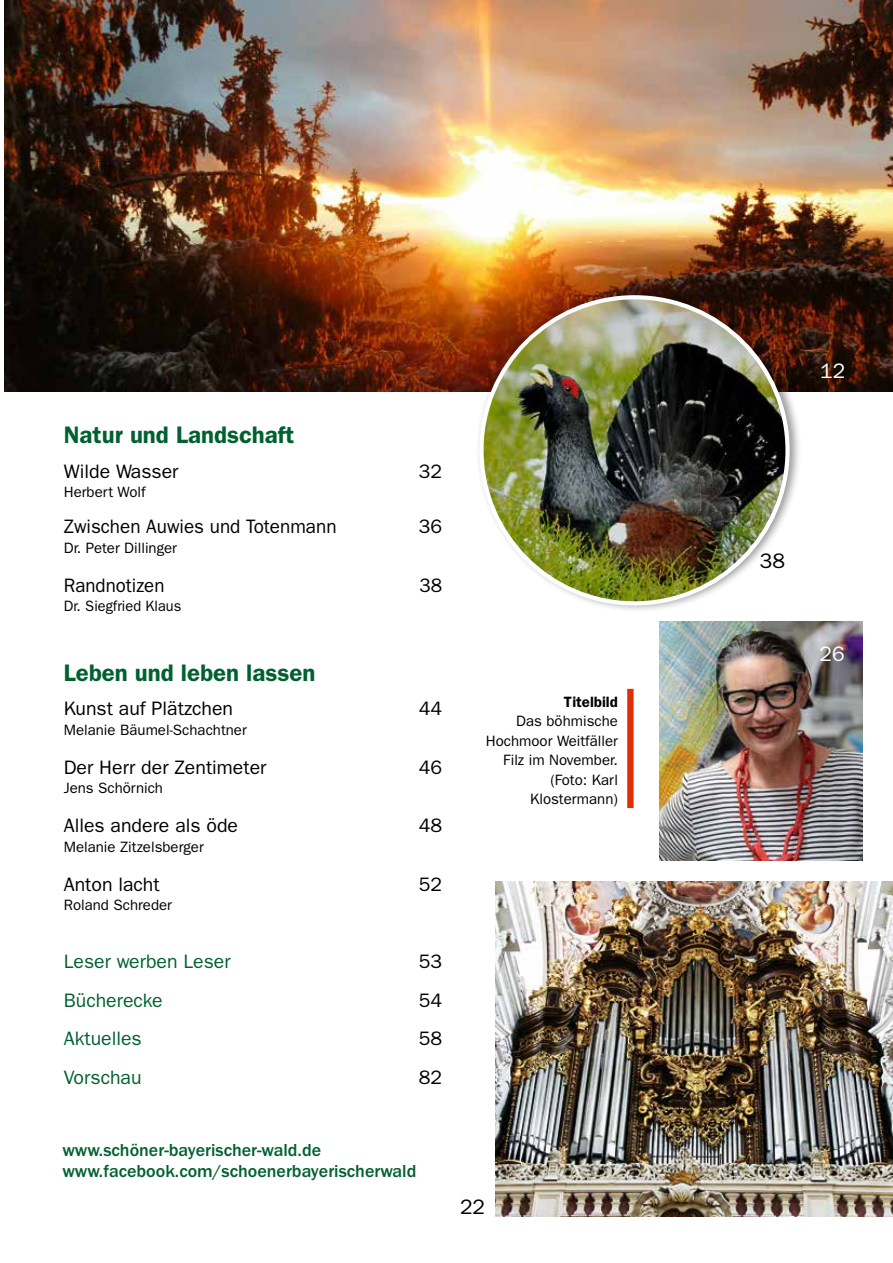
<style>
.page{position:relative;width:893px;height:1263px;background:#fff}
.page>*{position:absolute;margin:0;border:0;box-sizing:border-box;transform-origin:0 0}
.t1{font:600 24px "Franklin Gothic";color:#006030}
.t2{font:21px "Franklin Gothic";color:#fff}
.t3{font:21px "Franklin Gothic";color:#000}
.t4{font:19.5px "Franklin Gothic";color:#000}
.t5{font:19.5px "Franklin Gothic";color:#006030}
.t6{font:19.5px "Franklin Gothic";color:#000;scale:.96 1}
.t7{font:500 18px/21px "Franklin Gothic";color:#006030}
.t8{font:15px/19.5px "Franklin Gothic";color:#000;text-align:right}
.t9{font:600 15px "Franklin Gothic";color:#000}
</style>
<div class="page">
<img style="left:4px;top:0;width:889px;height:391px">
<img style="left:660px;top:621px;width:202px;height:239px">
<img style="left:4px;top:189px;width:1px;height:203px">
<img style="left:496px;top:881px;width:397px;height:336px">
<div style="left:475px;top:286px;width:327px;height:327px;background:#000;opacity:.4"></div>
<img style="left:481px;top:297px;width:306px;height:306px;border-radius:153px">
<div style="left:627px;top:689px;width:7px;height:119px;background:#e02e07"></div>
<h1 class="t1" style="left:64px;top:421px;width:232px">Natur und Landschaft</h1>
<h3 class="t4" style="left:64px;top:460px;width:116px">Wilde Wasser</h3>
<h3 class="t4" style="left:419px;top:460px;width:25px">32</h3>
<p class="t8" style="left:64px;top:482px;width:83px">Herbert Wolf</p>
<h3 class="t4" style="left:64px;top:515px;width:274px">Zwischen Auwies und Totenmann</h3>
<h3 class="t4" style="left:419px;top:515px;width:25px">36</h3>
<p class="t8" style="left:64px;top:538px;width:115px">Dr. Peter Dillinger</p>
<h3 class="t6" style="left:64px;top:574px;width:106px">Randnotizen</h3>
<h3 class="t4" style="left:420px;top:574px;width:24px">38</h3>
<p class="t8" style="left:64px;top:596px;width:119px">Dr. Siegfried Klaus</p>
<h1 class="t1" style="left:64px;top:658px;width:253px">Leben und leben lassen</h1>
<h3 class="t4" style="left:64px;top:697px;width:171px">Kunst auf Plätzchen</h3>
<h3 class="t4" style="left:419px;top:697px;width:25px">44</h3>
<p class="t8" style="left:64px;top:720px;width:185px">Melanie Bäumel-Schachtner</p>
<h3 class="t4" style="left:64px;top:756px;width:204px">Der Herr der Zentimeter</h3>
<h3 class="t4" style="left:419px;top:756px;width:25px">46</h3>
<p class="t8" style="left:64px;top:779px;width:101px">Jens Schörnich</p>
<h3 class="t4" style="left:64px;top:814px;width:176px">Alles andere als öde</h3>
<h3 class="t4" style="left:419px;top:814px;width:25px">48</h3>
<p class="t8" style="left:64px;top:837px;width:142px">Melanie Zitzelsberger</p>
<h3 class="t4" style="left:64px;top:873px;width:97px">Anton lacht</h3>
<h3 class="t4" style="left:419px;top:873px;width:25px">52</h3>
<p class="t8" style="left:64px;top:896px;width:110px">Roland Schreder</p>
<h3 class="t5" style="left:64px;top:950px;width:168px">Leser werben Leser</h3>
<h3 class="t4" style="left:419px;top:950px;width:25px">53</h3>
<h3 class="t5" style="left:64px;top:989px;width:101px">Bücherecke</h3>
<h3 class="t4" style="left:419px;top:989px;width:25px">54</h3>
<h3 class="t5" style="left:64px;top:1027px;width:79px">Aktuelles</h3>
<h3 class="t4" style="left:419px;top:1027px;width:25px">58</h3>
<h3 class="t5" style="left:64px;top:1066px;width:79px">Vorschau</h3>
<h3 class="t4" style="left:419px;top:1066px;width:25px">82</h3>
<p class="t9" style="left:564px;top:693px;width:56px">Titelbild</p>
<p class="t8" style="left:486px;top:712px;width:134px">Das böhmische<br>Hochmoor Weitfäller<br>Filz im November. (Foto: Karl<br>Klostermann)</p>
<p class="t7" style="left:62px;top:1140px;width:355px">www.schöner-bayerischer-wald.de www.facebook.com/schoenerbayerischerwald</p>
<h2 class="t3" style="left:460px;top:1195px;width:27px">22</h2>
<h2 class="t2" style="left:820px;top:359px;width:27px">12</h2>
<h2 class="t3" style="left:760px;top:549px;width:27px">38</h2>
<h2 class="t2" style="left:820px;top:642px;width:27px">26</h2>
</div>
